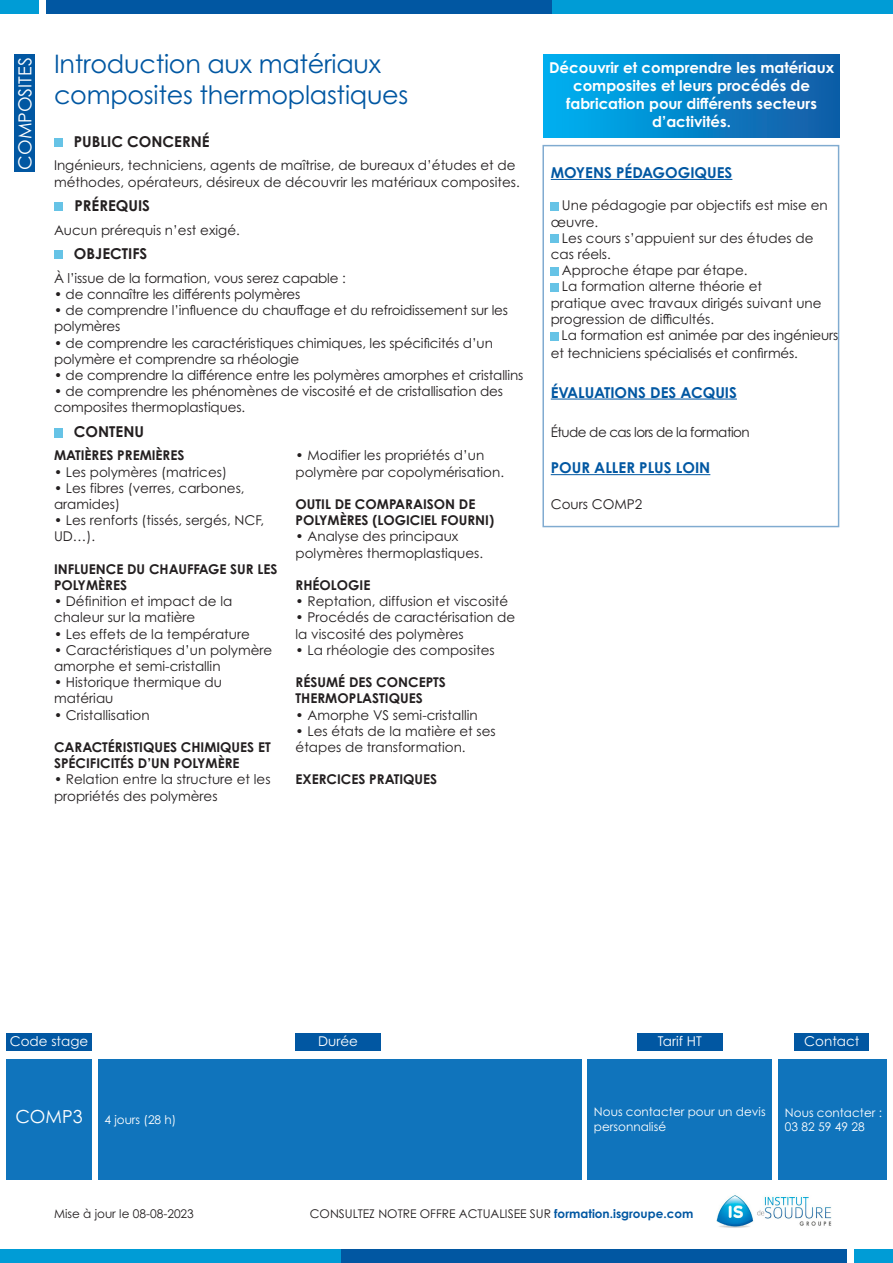
<style>
.page{position:relative;width:893px;height:1263px;background:#fff}
.page>*{position:absolute;margin:0;border:0;box-sizing:border-box;transform-origin:0 0}
.t1{font:25.5px/30.6px "Century Gothic Pro";letter-spacing:-.01em;color:#0157a2}
.t2{font:18px "Century Gothic Pro";color:#fff}
.t3{font:700 15px/18px "Century Gothic Pro";color:#fff;text-align:center}
.t4{font:700 15px "Century Gothic Pro";color:#0157a2}
.t5{font:700 15px "Century Gothic Pro";color:#231f20}
.t6{font:13.5px/16.2px "Century Gothic Pro";color:#231f20}
.t7{font:700 13.5px/16.2px "Century Gothic Pro";color:#231f20}
.t8{font:13.5px "Century Gothic Pro";color:#fff}
.t9{font:13.5px "Century Gothic Pro";letter-spacing:-.04em;color:#231f20}
.t10{font:12px "Century Gothic Pro";color:#231f20}
.t11{font:12px/14.4px "Century Gothic Pro";color:#fff}
.s1{font-weight:700;color:#0157a2}
</style>
<div class="page">
<img style="left:717px;top:1195px;width:115px;height:33px">
<div style="left:54px;top:138px;width:8px;height:9px;background:#66c3e6"></div>
<div style="left:54px;top:203px;width:8px;height:8px;background:#66c3e6"></div>
<div style="left:54px;top:251px;width:8px;height:8px;background:#66c3e6"></div>
<div style="left:0;top:0;width:39px;height:14px;background:#009cd6"></div>
<div style="left:46px;top:0;width:507px;height:13px;background:#0157a2"></div>
<div style="left:553px;top:0;width:340px;height:13px;background:#009cd6"></div>
<div style="left:854px;top:1249px;width:39px;height:14px;background:#009cd6"></div>
<div style="left:340px;top:1249px;width:507px;height:14px;background:#0157a2"></div>
<div style="left:0;top:1249px;width:340px;height:14px;background:#009cd6"></div>
<div style="left:544px;top:54px;width:295px;height:83px;background:linear-gradient(to right,#00b2f2,#1358a3)"></div>
<div style="left:54px;top:429px;width:8px;height:9px;background:#66c3e6"></div>
<div style="left:551px;top:234px;width:8px;height:8px;background:#66c3e6"></div>
<div style="left:551px;top:267px;width:8px;height:8px;background:#66c3e6"></div>
<div style="left:551px;top:283px;width:8px;height:8px;background:#66c3e6"></div>
<div style="left:551px;top:332px;width:8px;height:8px;background:#66c3e6"></div>
<div style="left:551px;top:202px;width:8px;height:8px;background:#66c3e6"></div>
<hr style="left:551px;top:179px;width:181px;height:1px;background:#0157a2">
<hr style="left:551px;top:399px;width:186px;height:1px;background:#0157a2">
<hr style="left:551px;top:474px;width:159px;height:1px;background:#0157a2">
<div style="left:15px;top:54px;width:20px;height:118px;background:#0157a2"></div>
<div style="left:6px;top:1033px;width:86px;height:17px;background:#0157a2"></div>
<div style="left:794px;top:1033px;width:75px;height:17px;background:#0157a2"></div>
<div style="left:637px;top:1033px;width:86px;height:17px;background:#0157a2"></div>
<div style="left:295px;top:1033px;width:86px;height:17px;background:#0157a2"></div>
<div style="left:6px;top:1059px;width:86px;height:121px;background:#1074bc"></div>
<div style="left:98px;top:1059px;width:483px;height:121px;background:#1074bc"></div>
<div style="left:588px;top:1059px;width:184px;height:121px;background:#1074bc"></div>
<div style="left:779px;top:1059px;width:108px;height:121px;background:#1074bc"></div>
<p class="t2" style="left:14px;top:170px;width:114px;rotate:-90deg">COMPOSITES</p>
<p class="t1" style="left:54px;top:48px;width:356px">Introduction aux matériaux composites thermoplastiques</p>
<p class="t5" style="left:74px;top:132px;width:137px">PUBLIC CONCERNÉ</p>
<p class="t6" style="left:54px;top:157px;width:467px">Ingénieurs, techniciens, agents de maîtrise, de bureaux d’études et de méthodes, opérateurs, désireux de découvrir les matériaux composites.</p>
<p class="t6" style="left:54px;top:222px;width:187px">Aucun prérequis n’est exigé.</p>
<p class="t6" style="left:54px;top:270px;width:293px">À l’issue de la formation, vous serez capable :</p>
<p class="t6" style="left:54px;top:286px;width:248px">• de connaître les différents polymères</p>
<p class="t6" style="left:54px;top:302px;width:456px">• de comprendre l’influence du chauffage et du refroidissement sur les polymères</p>
<p class="t6" style="left:54px;top:334px;width:440px">• de comprendre les caractéristiques chimiques, les spécificités d’un polymère et comprendre sa rhéologie</p>
<p class="t6" style="left:54px;top:367px;width:471px">• de comprendre la différence entre les polymères amorphes et cristallins</p>
<p class="t6" style="left:54px;top:383px;width:450px">• de comprendre les phénomènes de viscosité et de cristallisation des composites thermoplastiques.</p>
<p class="t5" style="left:74px;top:422px;width:72px">CONTENU</p>
<p class="t5" style="left:74px;top:196px;width:77px">PRÉREQUIS</p>
<p class="t5" style="left:74px;top:244px;width:75px">OBJECTIFS</p>
<p class="t7" style="left:54px;top:447px;width:132px">MATIÈRES PREMIÈRES</p>
<p class="t6" style="left:54px;top:463px;width:175px">• Les polymères (matrices)</p>
<p class="t6" style="left:54px;top:480px;width:192px">• Les fibres (verres, carbones, aramides)</p>
<p class="t6" style="left:54px;top:512px;width:212px">• Les renforts (tissés, sergés, NCF,<br>UD…).</p>
<p class="t7" style="left:54px;top:561px;width:225px">INFLUENCE DU CHAUFFAGE SUR LES<br>POLYMÈRES</p>
<p class="t6" style="left:54px;top:593px;width:180px">• Définition et impact de la chaleur sur la matière</p>
<p class="t6" style="left:54px;top:625px;width:197px">• Les effets de la température</p>
<p class="t6" style="left:54px;top:642px;width:220px">• Caractéristiques d’un polymère amorphe et semi-cristallin</p>
<p class="t6" style="left:54px;top:674px;width:169px">• Historique thermique du matériau</p>
<p class="t6" style="left:54px;top:706px;width:97px">• Cristallisation</p>
<p class="t7" style="left:54px;top:739px;width:218px">CARACTÉRISTIQUES CHIMIQUES ET<br>SPÉCIFICITÉS D’UN POLYMÈRE</p>
<p class="t6" style="left:54px;top:771px;width:218px">• Relation entre la structure et les propriétés des polymères</p>
<p class="t6" style="left:296px;top:447px;width:210px">• Modifier les propriétés d’un polymère par copolymérisation.</p>
<p class="t7" style="left:296px;top:496px;width:200px">OUTIL DE COMPARAISON DE<br>POLYMÈRES (LOGICIEL FOURNI)</p>
<p class="t6" style="left:296px;top:528px;width:189px">• Analyse des principaux polymères thermoplastiques.</p>
<p class="t7" style="left:296px;top:577px;width:76px">RHÉOLOGIE</p>
<p class="t6" style="left:296px;top:593px;width:214px">• Reptation, diffusion et viscosité</p>
<p class="t6" style="left:296px;top:609px;width:221px">• Procédés de caractérisation de la viscosité des polymères</p>
<p class="t6" style="left:296px;top:642px;width:201px">• La rhéologie des composites</p>
<p class="t7" style="left:296px;top:674px;width:152px">RÉSUMÉ DES CONCEPTS<br>THERMOPLASTIQUES</p>
<p class="t6" style="left:296px;top:706px;width:184px">• Amorphe VS semi-cristallin</p>
<p class="t6" style="left:296px;top:723px;width:202px">• Les états de la matière et ses étapes de transformation.</p>
<p class="t7" style="left:296px;top:771px;width:143px">EXERCICES PRATIQUES</p>
<p class="t3" style="left:549px;top:58px;width:287px">Découvrir et comprendre les matériaux composites et leurs procédés de fabrication pour différents secteurs d’activités.</p>
<p class="t4" style="left:551px;top:163px;width:183px">MOYENS PÉDAGOGIQUES</p>
<p class="t6" style="left:562px;top:197px;width:267px">Une pédagogie par objectifs est mise en</p>
<p class="t6" style="left:551px;top:213px;width:49px">œuvre.</p>
<p class="t6" style="left:551px;top:230px;width:264px;text-indent:11px">Les cours s’appuient sur des études de cas réels.</p>
<p class="t6" style="left:562px;top:262px;width:187px">Approche étape par étape.</p>
<p class="t6" style="left:551px;top:278px;width:272px;text-indent:11px">La formation alterne théorie et<br>pratique avec travaux dirigés suivant une progression de difficultés.</p>
<p class="t6" style="left:551px;top:326px;width:289px;line-height:18px;text-indent:11px">La formation est animée par des ingénieurs et techniciens spécialisés et confirmés.</p>
<p class="t4" style="left:551px;top:383px;width:188px">ÉVALUATIONS DES ACQUIS</p>
<p class="t9" style="left:551px;top:424px;width:200px">Étude de cas lors de la formation</p>
<p class="t4" style="left:551px;top:458px;width:161px">POUR ALLER PLUS LOIN</p>
<p class="t6" style="left:551px;top:496px;width:93px">Cours COMP2</p>
<p class="t8" style="left:10px;top:1033px;width:80px">Code stage</p>
<p class="t8" style="left:318px;top:1033px;width:41px">Durée</p>
<p class="t8" style="left:658px;top:1033px;width:45px">Tarif HT</p>
<p class="t8" style="left:804px;top:1033px;width:57px">Contact</p>
<p class="t2" style="left:15px;top:1106px;width:69px">COMP3</p>
<p class="t11" style="left:104px;top:1112px;width:73px">4 jours (28 h)</p>
<p class="t11" style="left:594px;top:1104px;width:173px">Nous contacter pour un devis personnalisé</p>
<p class="t11" style="left:785px;top:1105px;width:99px">Nous contacter :</p>
<p class="t11" style="left:785px;top:1119px;width:81px">03 82 59 49 28</p>
<p class="t10" style="left:54px;top:1206px;width:141px">Mise à jour le 08-08-2023</p>
<p class="t10" style="left:310px;top:1206px;width:385px">CONSULTEZ NOTRE OFFRE ACTUALISEE SUR <span class="s1">formation.isgroupe.com</span></p>
</div>
